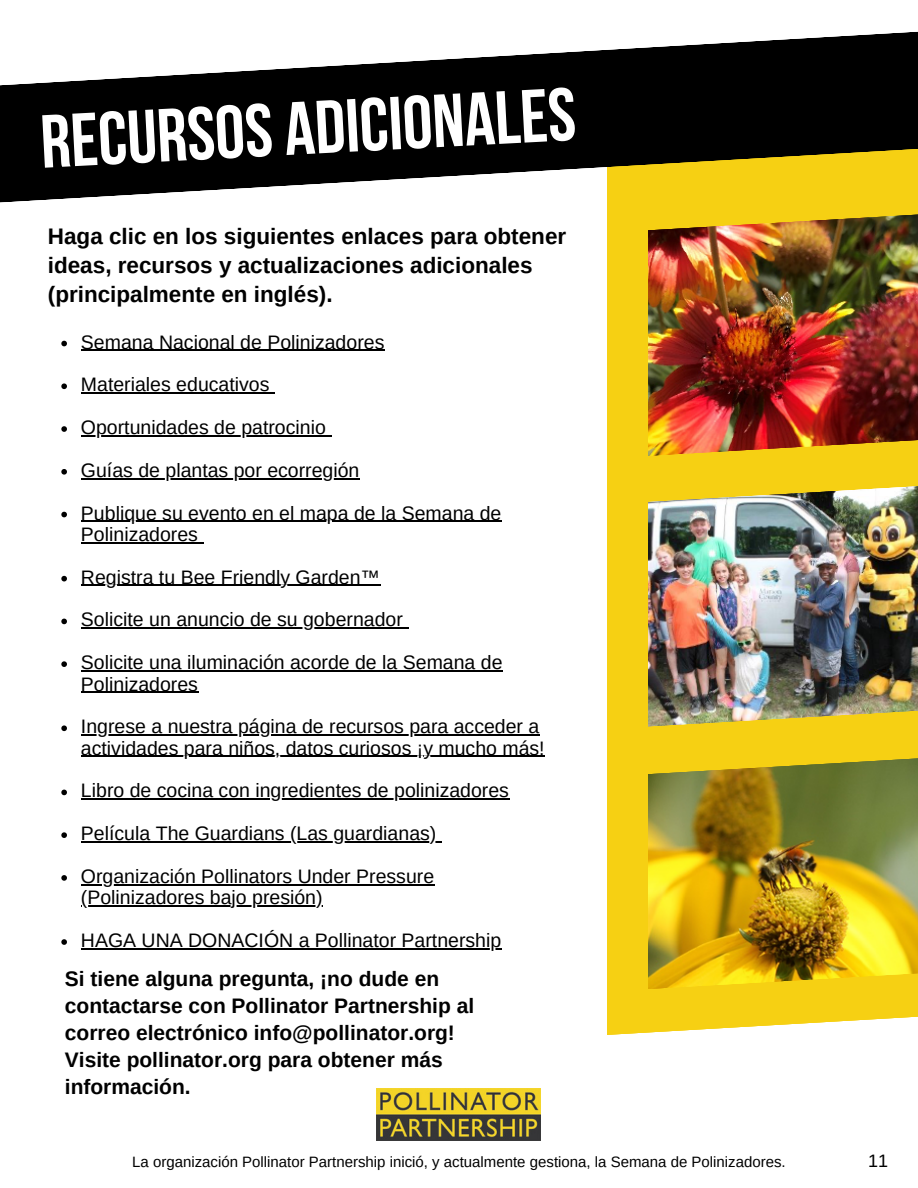
<style>
.page{position:relative;width:918px;height:1188px;background:#fff}
.page>*{position:absolute;margin:0;border:0;box-sizing:border-box;transform-origin:0 0}
.t1{font:700 75px "Bebas Neue";color:#fff}
.t2{font:700 22.5px/29.2px "Arimo";color:#000}
.t3{font:700 21px/27px "Arimo";color:#000}
.t4{font:19.5px/21.3px "Arimo";color:#000}
.t5{font:18px "Arimo";color:#000}
.t6{font:15px "Arimo";color:#000}
</style>
<div class="page">
<div style="left:607px;top:143px;width:311px;height:891px;background:#f6d013"></div>
<svg style="left:0;top:31px;width:918px;height:172px;fill:#000"></svg>
<img style="left:377px;top:1089px;width:164px;height:52px">
<svg style="left:61px;top:341px;width:6px;height:5px"></svg>
<hr style="left:81px;top:350px;width:303px;height:1px;background:#000">
<svg style="left:61px;top:383px;width:6px;height:6px"></svg>
<hr style="left:81px;top:392px;width:189px;height:2px;background:#000">
<svg style="left:61px;top:426px;width:6px;height:6px"></svg>
<hr style="left:81px;top:435px;width:245px;height:1px;background:#000">
<svg style="left:61px;top:469px;width:6px;height:6px"></svg>
<hr style="left:81px;top:478px;width:278px;height:1px;background:#000">
<svg style="left:61px;top:512px;width:6px;height:5px"></svg>
<hr style="left:81px;top:521px;width:421px;height:1px;background:#000">
<hr style="left:81px;top:542px;width:117px;height:1px;background:#000">
<svg style="left:61px;top:576px;width:6px;height:5px"></svg>
<hr style="left:81px;top:585px;width:299px;height:1px;background:#000">
<svg style="left:61px;top:619px;width:6px;height:5px"></svg>
<hr style="left:81px;top:628px;width:322px;height:1px;background:#000">
<svg style="left:61px;top:661px;width:6px;height:6px"></svg>
<hr style="left:81px;top:670px;width:422px;height:1px;background:#000">
<hr style="left:81px;top:692px;width:117px;height:1px;background:#000">
<svg style="left:61px;top:725px;width:6px;height:6px"></svg>
<hr style="left:81px;top:734px;width:458px;height:2px;background:#000">
<hr style="left:81px;top:756px;width:464px;height:1px;background:#000">
<svg style="left:61px;top:790px;width:6px;height:5px"></svg>
<hr style="left:81px;top:799px;width:428px;height:1px;background:#000">
<svg style="left:61px;top:832px;width:6px;height:6px"></svg>
<hr style="left:81px;top:841px;width:355px;height:1px;background:#000">
<svg style="left:61px;top:875px;width:6px;height:6px"></svg>
<hr style="left:81px;top:884px;width:353px;height:1px;background:#000">
<hr style="left:81px;top:905px;width:242px;height:2px;background:#000">
<svg style="left:61px;top:939px;width:6px;height:6px"></svg>
<hr style="left:81px;top:948px;width:420px;height:1px;background:#000">
<img style="left:649px;top:231px;width:269px;height:197px">
<svg style="left:627px;top:164px;width:291px;height:67px"></svg>
<img style="left:649px;top:503px;width:269px;height:196px">
<img style="left:649px;top:775px;width:269px;height:187px">
<img style="left:648px;top:428px;width:270px;height:75px">
<img style="left:648px;top:699px;width:270px;height:76px">
<svg style="left:607px;top:962px;width:311px;height:73px"></svg>
<p class="t1" style="left:39px;top:112px;width:537px;rotate:-3deg">Recursos adicionales</p>
<p class="t2" style="left:48px;top:221px;width:520px">Haga clic en los siguientes enlaces para obtener ideas, recursos y actualizaciones adicionales (principalmente en inglés).</p>
<p class="t4" style="left:81px;top:331px;width:305px">Semana Nacional de Polinizadores</p>
<p class="t4" style="left:81px;top:374px;width:190px">Materiales educativos</p>
<p class="t4" style="left:81px;top:417px;width:246px">Oportunidades de patrocinio</p>
<p class="t4" style="left:81px;top:459px;width:280px">Guías de plantas por ecorregión</p>
<p class="t4" style="left:81px;top:502px;width:422px">Publique su evento en el mapa de la Semana de<br>Polinizadores</p>
<p class="t4" style="left:81px;top:566px;width:301px">Registra tu Bee Friendly Garden™</p>
<p class="t4" style="left:81px;top:609px;width:323px">Solicite un anuncio de su gobernador</p>
<p class="t4" style="left:81px;top:652px;width:423px">Solicite una iluminación acorde de la Semana de<br>Polinizadores</p>
<p class="t4" style="left:81px;top:716px;width:465px">Ingrese a nuestra página de recursos para acceder a actividades para niños, datos curiosos ¡y mucho más!</p>
<p class="t4" style="left:81px;top:780px;width:430px">Libro de cocina con ingredientes de polinizadores</p>
<p class="t4" style="left:81px;top:823px;width:357px">Película The Guardians (Las guardianas)</p>
<p class="t4" style="left:81px;top:866px;width:355px">Organización Pollinators Under Pressure (Polinizadores bajo presión)</p>
<p class="t4" style="left:81px;top:930px;width:422px">HAGA UNA DONACIÓN a Pollinator Partnership</p>
<p class="t3" style="left:65px;top:965px;width:411px">Si tiene alguna pregunta, ¡no dude en contactarse con Pollinator Partnership al correo electrónico info@pollinator.org!</p>
<p class="t3" style="left:65px;top:1046px;width:379px">Visite pollinator.org para obtener más información.</p>
<p class="t6" style="left:132px;top:1153px;width:655px">La organización Pollinator Partnership inició, y actualmente gestiona, la Semana de Polinizadores.</p>
<p class="t5" style="left:868px;top:1151px;width:22px">11</p>
</div>
